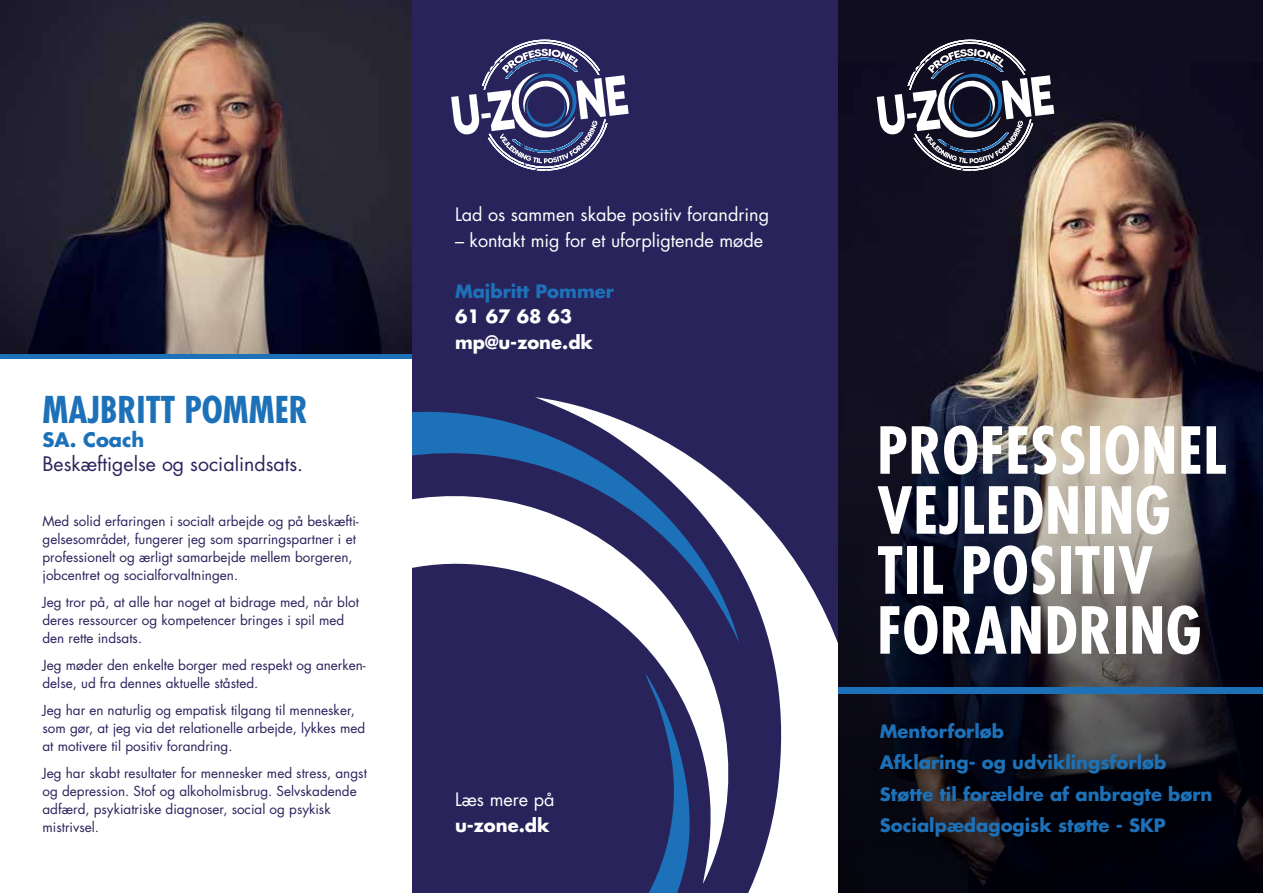
<style>
.page{position:relative;width:1263px;height:893px;background:#fff}
.page>*{position:absolute;margin:0;border:0;box-sizing:border-box;transform-origin:0 0}
.t1{font:700 condensed 63px/60px "Futura Std";letter-spacing:.01em;color:#fff}
.t2{font:700 condensed 36px "Futura Std";color:#1d71b8}
.t3{font:19.5px "Futura Std";color:#29235c}
.t4{font:700 19.5px "Futura Std";color:#1d71b8}
.t5{font:700 18px/31.5px "Futura Std";color:#1d71b8}
.t6{font:18px "Futura Std";color:#fff}
.t7{font:700 18px/25.5px "Futura Std";color:#fff}
.t8{font:13.5px/18px "Futura Std";color:#29235c}
</style>
<div class="page">
<svg style="left:0;top:353px;width:412px;height:6px;fill:#1d71b8"></svg>
<img style="left:0;top:0;width:412px;height:353px">
<div style="left:838px;top:0;width:425px;height:893px;background:#100d20"></div>
<img style="left:876px;top:97px;width:358px;height:262px">
<svg style="left:877px;top:40px;width:177px;height:131px"></svg>
<svg style="left:838px;top:359px;width:425px;height:534px"></svg>
<div style="left:412px;top:0;width:426px;height:893px;background:#29235c"></div>
<div style="left:870px;top:712px;width:358px;height:141px;background:#000;opacity:.6"></div>
<div style="left:838px;top:687px;width:425px;height:7px;background:#1d71b8"></div>
<svg style="left:749px;top:505px;width:89px;height:388px;fill:#fff"></svg>
<svg style="left:412px;top:397px;width:235px;height:35px"></svg>
<svg style="left:412px;top:432px;width:337px;height:461px"></svg>
<svg style="left:412px;top:674px;width:286px;height:219px"></svg>
<svg style="left:451px;top:40px;width:178px;height:131px"></svg>
<h2 class="t2" style="left:43px;top:388px;width:267px">MAJBRITT POMMER</h2>
<h3 class="t4" style="left:43px;top:427px;width:104px">SA. Coach</h3>
<h3 class="t3" style="left:43px;top:452px;width:262px">Beskæftigelse og socialindsats.</h3>
<p class="t8" style="left:43px;top:512px;width:318px">Med solid erfaringen i socialt arbejde og på beskæfti&shy;gelsesområdet, fungerer jeg som sparringspartner i et professionelt og ærligt samarbejde mellem borgeren, jobcentret og socialforvaltningen.</p>
<p class="t8" style="left:43px;top:593px;width:318px">Jeg tror på, at alle har noget at bidrage med, når blot deres ressourcer og kompetencer bringes i spil med den rette indsats.</p>
<p class="t8" style="left:43px;top:656px;width:325px">Jeg møder den enkelte borger med respekt og anerken&shy;delse, ud fra dennes aktuelle ståsted.</p>
<p class="t8" style="left:43px;top:701px;width:324px">Jeg har en naturlig og empatisk tilgang til mennesker, som gør, at jeg via det relationelle arbejde, lykkes med at motivere til positiv forandring.</p>
<p class="t8" style="left:43px;top:764px;width:326px">Jeg har skabt resultater for mennesker med stress, angst og depression. Stof og alkoholmisbrug. Selvskadende adfærd, psykiatriske diagnoser, social og psykisk mistrivsel.</p>
<h3 class="t6" style="left:455px;top:203px;width:316px">Lad os sammen skabe positiv forandring</h3>
<h3 class="t6" style="left:455px;top:228px;width:310px">– kontakt mig for et uforpligtende møde</h3>
<h3 class="t5" style="left:455px;top:275px;width:160px">Majbritt Pommer</h3>
<h3 class="t7" style="left:455px;top:303px;width:140px">61 67 68 63 mp@u-zone.dk</h3>
<h3 class="t6" style="left:455px;top:788px;width:101px">Læs mere på</h3>
<h3 class="t7" style="left:455px;top:812px;width:96px">u-zone.dk</h3>
<h1 class="t1" style="left:877px;top:421px;width:351px">PROFESSIONEL<br>VEJLEDNING<br>TIL POSITIV<br>FORANDRING</h1>
<h3 class="t5" style="left:880px;top:715px;width:334px">Mentorforløb<br>Afklaring- og udviklingsforløb<br>Støtte til forældre af anbragte børn<br>Socialpædagogisk støtte - SKP</h3>
</div>
